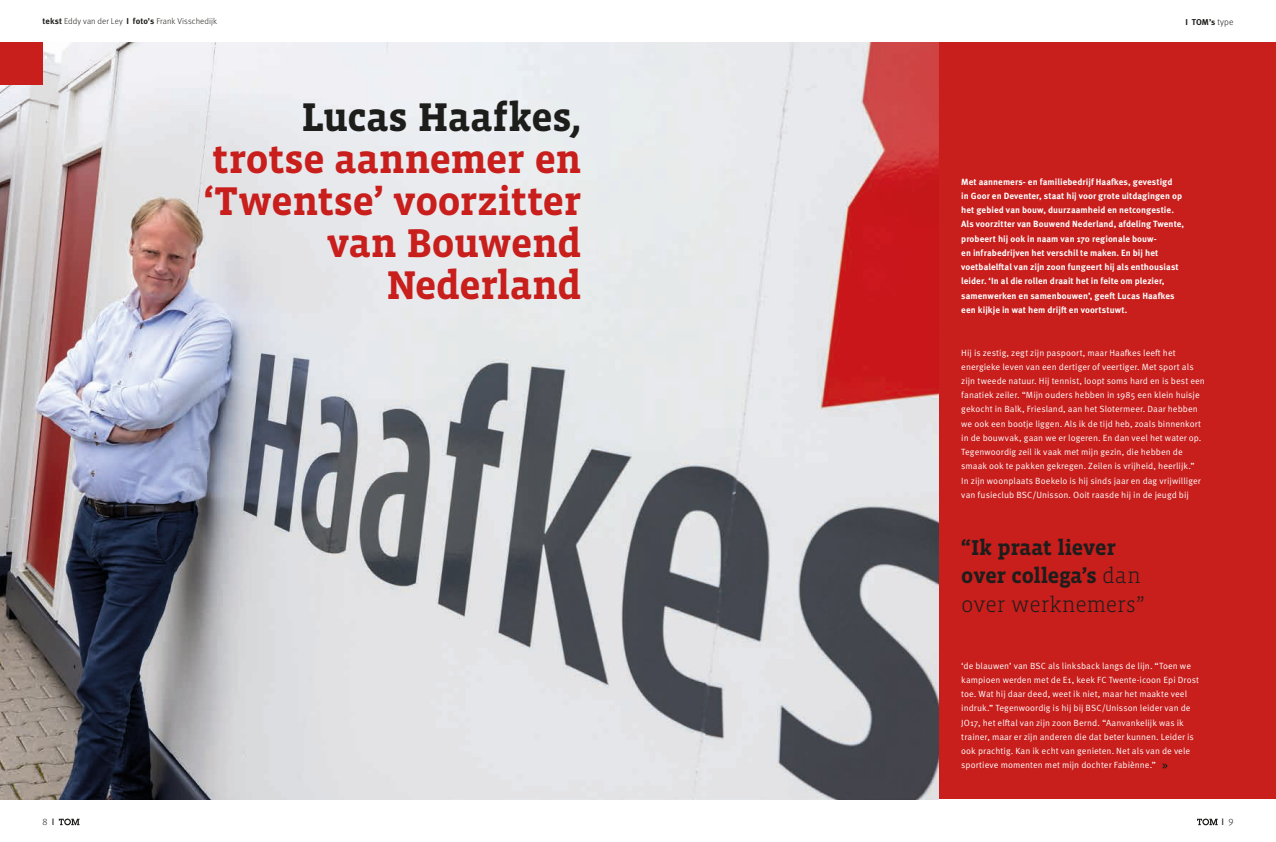
<style>
.page{position:relative;width:1276px;height:842px;background:#fff}
.page>*{position:absolute;margin:0;border:0;box-sizing:border-box;transform-origin:0 0}
.t1{font:700 41px/42px "Vista Slab OTCE";letter-spacing:-.015em;color:#c81e1c;text-align:right}
.t2{font:700 41px "Vista Slab OTCE";letter-spacing:-.005em;color:#1d1d1b}
.t3{font:700 22px/28.5px "Vista Slab OTCE";letter-spacing:-.01em;color:#1d1d1b}
.t4{font:300 9.4px "Meta Pro";color:#1d1d1b}
.t5{font:9.4px "Meta Pro";color:#1d1d1b}
.t6{font:9px/14.2px "Meta Pro Norm";letter-spacing:.005em;color:#fff}
.t7{font:700 9px/14.2px "Meta Pro";letter-spacing:.01em;color:#fff}
.t8{font:300 8.5px "Meta Pro";letter-spacing:.01em;color:#1d1d1b}
.t9{font:700 8.5px "Meta Pro";color:#1d1d1b}
.s1{font-weight:700}
.s2{font-weight:300;font-size:9px}
.s3{font-weight:300}
.s4{font-weight:400}
</style>
<div class="page">
<div style="left:938px;top:43px;width:338px;height:756px;background:#c81e1c"></div>
<img style="left:0;top:43px;width:938px;height:756px">
<svg style="left:1197px;top:818px;width:20px;height:7px"></svg>
<svg style="left:59px;top:818px;width:20px;height:7px"></svg>
<div style="left:0;top:43px;width:43px;height:42px;background:#c81e1c"></div>
<svg style="left:1162px;top:764px;width:5px;height:4px"></svg>
<p class="t8" style="left:43px;top:15px;width:176px"><span class="s1">tekst</span> Eddy van der Ley <span class="s1">I foto's</span> Frank Visschedijk</p>
<p class="t9" style="left:1185px;top:15px;width:50px">I TOM’s <span class="s2">type</span></p>
<h1 class="t2" style="left:302px;top:93px;width:281px">Lucas Haafkes,</h1>
<h1 class="t1" style="left:204px;top:137px;width:379px">trotse aannemer en ‘Twentse’ voorzitter van Bouwend<br>Nederland</h1>
<p class="t7" style="left:961px;top:174px;width:224px">Met aannemers- en familiebedrijf Haafkes, gevestigd<br>in Goor en Deventer, staat hij voor grote uitdagingen op het gebied van bouw, duurzaamheid en netcongestie.<br>Als voorzitter van Bouwend Nederland, afdeling Twente, probeert hij ook in naam van 170 regionale bouw-<br>en infrabedrijven het verschil te maken. En bij het voetbalelftal van zijn zoon fungeert hij als enthousiast leider. ‘In al die rollen draait het in feite om plezier, samenwerken en samenbouwen’, geeft Lucas Haafkes een kijkje in wat hem drijft en voortstuwt.</p>
<p class="t6" style="left:961px;top:345px;width:245px">Hij is zestig, zegt zijn paspoort, maar Haafkes leeft het energieke leven van een dertiger of veertiger. Met sport als zijn tweede natuur. Hij tennist, loopt soms hard en is best een fanatiek zeiler. “Mijn ouders hebben in 1985 een klein huisje gekocht in Balk, Friesland, aan het Slotermeer. Daar hebben we ook een bootje liggen. Als ik de tijd heb, zoals binnenkort in de bouwvak, gaan we er logeren. En dan veel het water op.<br>Tegenwoordig zeil ik vaak met mijn gezin, die hebben de smaak ook te pakken gekregen. Zeilen is vrijheid, heerlijk.”<br>In zijn woonplaats Boekelo is hij sinds jaar en dag vrijwilliger van fusieclub BSC/Unisson. Ooit raasde hij in de jeugd bij</p>
<h2 class="t3" style="left:961px;top:533px;width:184px">“Ik praat liever over collega’s <span class="s3">dan over werknemers”</span></h2>
<p class="t6" style="left:961px;top:658px;width:239px">‘de blauwen’ van BSC als linksback langs de lijn. “Toen we kampioen werden met de E1, keek FC Twente-icoon Epi Drost toe. Wat hij daar deed, weet ik niet, maar het maakte veel indruk.” Tegenwoordig is hij bij BSC/Unisson leider van de JO17, het elftal van zijn zoon Bernd. “Aanvankelijk was ik trainer, maar er zijn anderen die dat beter kunnen. Leider is ook prachtig. Kan ik echt van genieten. Net als van de vele sportieve momenten met mijn dochter Fabiènne.”</p>
<p class="t4" style="left:43px;top:815px;width:13px">8 <span class="s4">I</span></p>
<p class="t5" style="left:1221px;top:815px;width:13px">I <span class="s3">9</span></p>
</div>
